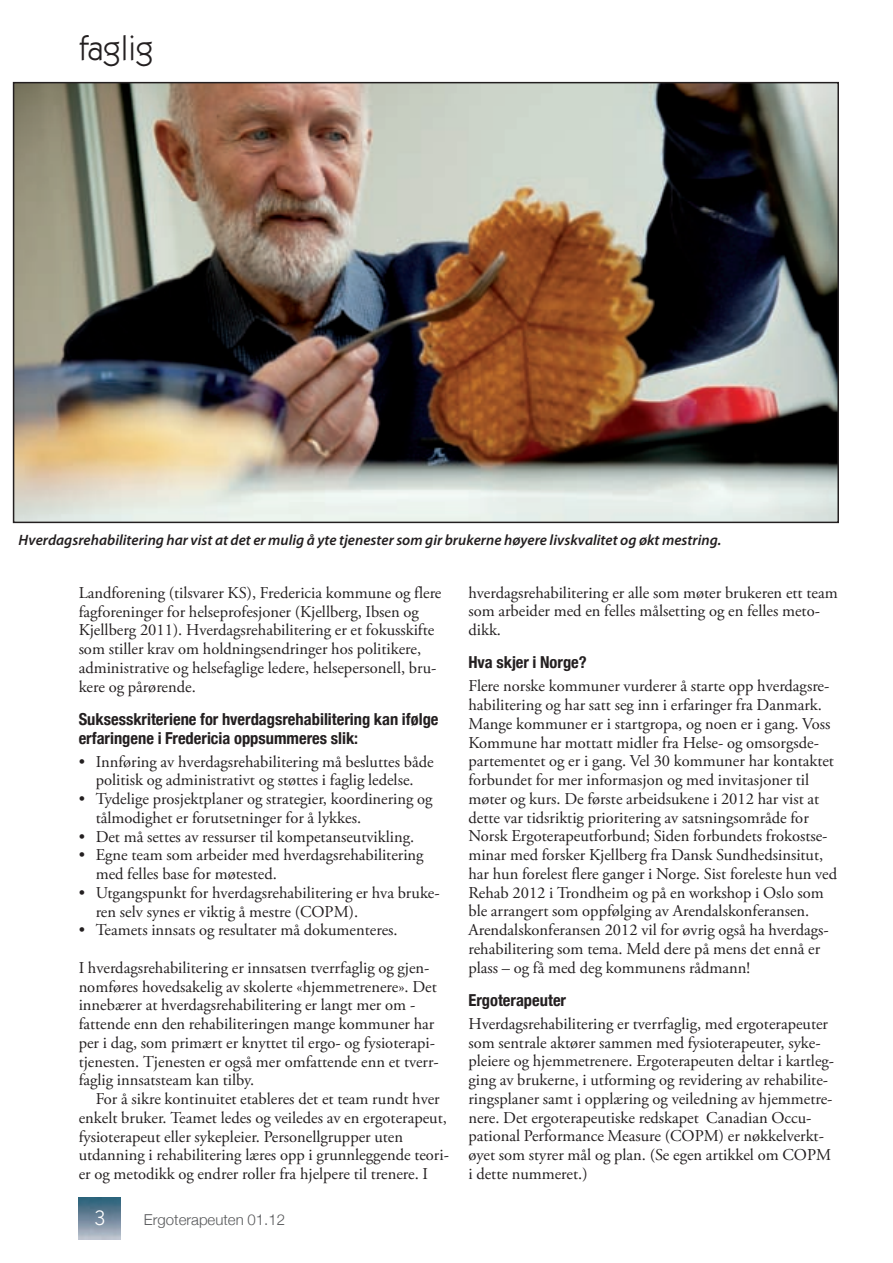
<style>
.page{position:relative;width:893px;height:1263px;background:#fff}
.page>*{position:absolute;margin:0;border:0;box-sizing:border-box;transform-origin:0 0}
.t1{font:34.5px "Itc Kabel";color:#231f20}
.t2{font:21px "Itc Kabel";color:#fff}
.t3{font:16.5px/18.8px "Adobe Garamond Pro";color:#231f20}
.t4{font:700 condensed 16.5px/18.8px "Helvetica Neue";color:#231f20}
.t5{font:italic 600 15px "Myriad Pro";color:#231f20}
.t6{font:300 15px "Helvetica Neue";color:#57585a}
</style>
<div class="page">
<img style="left:79px;top:1197px;width:42px;height:42px">
<img style="left:16px;top:85px;width:820px;height:435px">
<div style="left:13px;top:82px;width:826px;height:441px;border:2px solid #231f20"></div>
<h1 class="t1" style="left:79px;top:35px;width:76px">faglig</h1>
<p class="t5" style="left:19px;top:534px;width:704px">Hverdagsrehabilitering har vist at det er mulig å yte tjenester som gir brukerne høyere livskvalitet og økt mestring.</p>
<p class="t3" style="left:79px;top:585px;width:364px">Landforening (tilsvarer KS), Fredericia kommune og flere fagforeninger for helseprofesjoner (Kjellberg, Ibsen og Kjellberg 2011). Hverdagsrehabilitering er et fokusskifte som stiller krav om holdningsendringer hos politikere, administrative og helsefaglige ledere, helsepersonell, bru&shy;kere og pårørende.</p>
<p class="t4" style="left:79px;top:709px;width:361px">Suksesskriteriene for hverdagsrehabilitering kan ifølge erfaringene i Fredericia oppsummeres slik:</p>
<p class="t3" style="left:79px;top:753px;width:356px;text-align:center">• Innføring av hverdagsrehabilitering må besluttes både politisk og administrativt og støttes i faglig ledelse.</p>
<p class="t3" style="left:96px;top:791px;width:338px;text-indent:-17px">• Tydelige prosjektplaner og strategier, koordinering og tålmodighet er forutsetninger for å lykkes.</p>
<p class="t3" style="left:79px;top:828px;width:337px">• Det må settes av ressurser til kompetanseutvikling.</p>
<p class="t3" style="left:96px;top:847px;width:329px;text-indent:-17px">• Egne team som arbeider med hverdagsrehabilitering med felles base for møtested.</p>
<p class="t3" style="left:96px;top:885px;width:346px;text-indent:-17px">• Utgangspunkt for hverdagsrehabilitering er hva bruke&shy;ren selv synes er viktig å mestre (COPM).</p>
<p class="t3" style="left:79px;top:922px;width:320px">• Teamets innsats og resultater må dokumenteres.</p>
<p class="t3" style="left:79px;top:960px;width:362px">I hverdagsrehabilitering er innsatsen tverrfaglig og gjen - nomføres hovedsakelig av skolerte «hjemmetrenere». Det innebærer at hverdagsrehabilitering er langt mer om - fattende enn den rehabiliteringen mange kommuner har per i dag, som primært er knyttet til ergo- og fysioterapi&shy;tjenesten. Tjenesten er også mer omfattende enn et tverr&shy;faglig innsatsteam kan tilby.</p>
<p class="t3" style="left:79px;top:1091px;width:372px;text-indent:17px">For å sikre kontinuitet etableres det et team rundt hver enkelt bruker. Teamet ledes og veiledes av en ergoterapeut, fysioterapeut eller sykepleier. Personellgrupper uten utdanning i rehabilitering læres opp i grunnleggende teori&shy;er og metodikk og endrer roller fra hjelpere til trenere. I</p>
<p class="t2" style="left:95px;top:1210px;width:12px">3</p>
<p class="t6" style="left:144px;top:1210px;width:143px">Ergoterapeuten 01.12</p>
<p class="t3" style="left:468px;top:584px;width:371px">hverdagsrehabilitering er alle som møter brukeren ett team som arbeider med en felles målsetting og en felles meto&shy;dikk.</p>
<p class="t4" style="left:468px;top:653px;width:120px">Hva skjer i Norge?</p>
<p class="t3" style="left:468px;top:678px;width:370px">Flere norske kommuner vurderer å starte opp hverdagsre&shy;habilitering og har satt seg inn i erfaringer fra Danmark.<br>Mange kommuner er i startgropa, og noen er i gang. Voss Kommune har mottatt midler fra Helse- og omsorgsde&shy;partementet og er i gang. Vel 30 kommuner har kontaktet forbundet for mer informasjon og med invitasjoner til møter og kurs. De første arbeidsukene i 2012 har vist at dette var tidsriktig prioritering av satsningsområde for Norsk Ergoterapeutforbund; Siden forbundets frokostse&shy;minar med forsker Kjellberg fra Dansk Sundhedsinsitut, har hun forelest flere ganger i Norge. Sist foreleste hun ved Rehab 2012 i Trondheim og på en workshop i Oslo som ble arrangert som oppfølging av Arendalskonferansen.<br>Arendalskonferansen 2012 vil for øvrig også ha hverdags&shy;rehabilitering som tema. Meld dere på mens det ennå er plass – og få med deg kommunens rådmann!</p>
<p class="t4" style="left:468px;top:990px;width:99px">Ergoterapeuter</p>
<p class="t3" style="left:468px;top:1016px;width:367px">Hverdagsrehabilitering er tverrfaglig, med ergoterapeuter som sentrale aktører sammen med fysioterapeuter, syke&shy;pleiere og hjemmetrenere. Ergoterapeuten deltar i kartleg&shy;ging av brukerne, i utforming og revidering av rehabilite&shy;ringsplaner samt i opplæring og veiledning av hjemmetre&shy;nere. Det ergoterapeutiske redskapet Canadian Occu - pational Performance Measure (COPM) er nøkkelverkt&shy;øyet som styrer mål og plan. (Se egen artikkel om COPM i dette nummeret.)</p>
</div>
